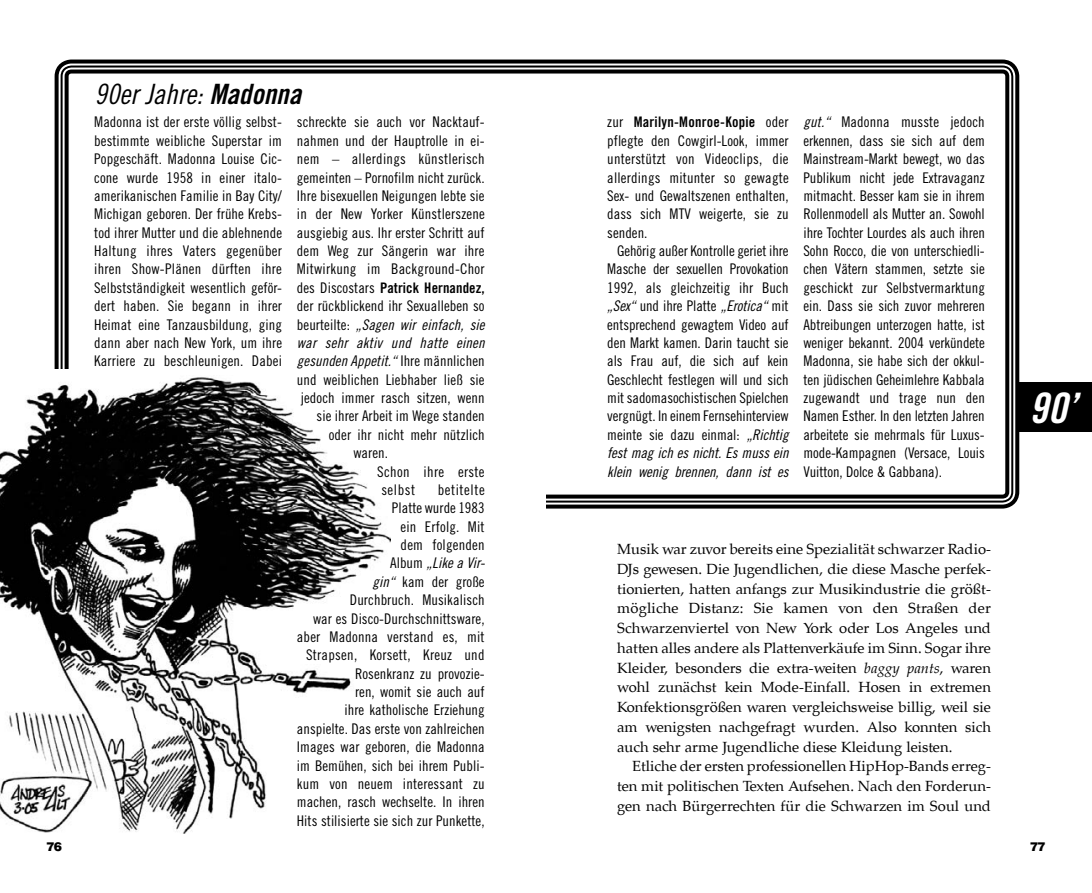
<style>
.page{position:relative;width:1092px;height:893px;background:#fff}
.page>*{position:absolute;margin:0;border:0;box-sizing:border-box;transform-origin:0 0}
.t1{font:42px "Trade Gothic Bold Cond Twenty Obl";color:#fff}
.t2{font:28px "Trade Gothic Cond Eighteen Obl";color:#000}
.t3{font:14.7px/18.4px "Trade Gothic Cond Eighteen";letter-spacing:.005em;color:#000;text-align:justify}
.t4{font:14.7px/19.8px "Palatino S";color:#000;text-align:justify}
.t5{font:14.7px/18.4px "Trade Gothic Cond Eighteen Obl";letter-spacing:.005em;color:#000}
.t6{font:14.53px "Trade Gothic Bold Cond Twenty";letter-spacing:.015em;color:#000}
.t7{font:900 12.6px "Helvetica BQ";color:#000}
.s1{font-family:"Trade Gothic Bold Cond Twenty Obl"}
.s2{font-family:"Trade Gothic Cond Eighteen";font-size:14.7px}
.s3{font-family:"Trade Gothic Cond Eighteen"}
.s4{font-family:"Trade Gothic Cond Eighteen Obl"}
.s5{font-style:italic}
</style>
<div class="page">
<div style="left:55px;top:60px;width:964px;height:449px;border:4px solid #000;border-radius:15px"></div>
<div style="left:65px;top:70px;width:944px;height:429px;border:4px solid #000;border-radius:5px"></div>
<div style="left:50px;top:370px;width:496px;height:177px;background:#fff"></div>
<div style="left:1017px;top:382px;width:74px;height:50px;background:#000"></div>
<img style="left:0;top:377px;width:390px;height:457px">
<p class="t7" style="left:46px;top:839px;width:17px">76</p>
<h2 class="t2" style="left:95px;top:78px;width:208px">90er Jahre: <span class="s1">Madonna</span></h2>
<p class="t3" style="left:94px;top:113px;width:189px">Madonna ist der erste völlig selbst&shy;bestimmte weibliche Superstar im Popgeschäft. Madonna Louise Cic&shy;cone wurde 1958 in einer italo&shy;amerikanischen Familie in Bay City/ Michigan geboren. Der frühe Krebs&shy;tod ihrer Mutter und die ablehnende Haltung ihres Vaters gegenüber ihren Show-Plänen dürften ihre Selbstständigkeit wesentlich geför&shy;dert haben. Sie begann in ihrer Heimat eine Tanzausbildung, ging dann aber nach New York, um ihre Karriere zu beschleunigen. Dabei</p>
<p class="t3" style="left:297px;top:113px;width:189px">schreckte sie auch vor Nacktauf&shy;nahmen und der Hauptrolle in ei&shy;nem – allerdings künstlerisch gemeinten – Pornofilm nicht zurück.<br>Ihre bisexuellen Neigungen lebte sie in der New Yorker Künstlerszene ausgiebig aus. Ihr erster Schritt auf dem Weg zur Sängerin war ihre Mitwirkung im Background-Chor</p>
<p class="t6" style="left:297px;top:279px;width:189px"><span class="s2">des Discostars</span> Patrick Hernandez,</p>
<p class="t3" style="left:297px;top:297px;width:189px">der rückblickend ihr Sexualleben so</p>
<p class="t5" style="left:297px;top:315px;width:189px;text-align:justify"><span class="s3">beurteilte:</span> „Sagen wir einfach, sie war sehr aktiv und hatte einen gesunden Appetit.“ <span class="s3">Ihre männlichen</span></p>
<p class="t3" style="left:297px;top:370px;width:189px">und weiblichen Liebhaber ließ sie</p>
<p class="t3" style="left:301px;top:388px;width:185px">jedoch immer rasch sitzen, wenn</p>
<p class="t3" style="left:316px;top:407px;width:169px">sie ihrer Arbeit im Wege standen</p>
<p class="t3" style="left:329px;top:425px;width:157px">oder ihr nicht mehr nützlich</p>
<p class="t3" style="left:353px;top:444px;width:36px">waren.</p>
<p class="t3" style="left:377px;top:462px;width:109px">Schon ihre erste</p>
<p class="t3" style="left:381px;top:480px;width:35px">selbst</p>
<p class="t3" style="left:392px;top:480px;width:94px;text-align:right">betitelte<br>Platte wurde 1983 ein Erfolg. Mit dem folgenden</p>
<p class="t5" style="left:390px;top:554px;width:96px"><span class="s3">Album</span> „Like a Vir-</p>
<p class="t3" style="left:297px;top:572px;width:189px;text-align:right"><span class="s4">gin“</span> kam der große<br>Durchbruch. Musikalisch<br>war es Disco-Durchschnittsware, aber Madonna verstand es, mit<br>Strapsen, Korsett, Kreuz und<br>Rosenkranz zu provozie-<br>ren, womit sie auch auf<br>ihre katholische Erziehung anspielte. Das erste von zahlreichen<br>Images war geboren, die Madonna im Bemühen, sich bei ihrem Publi&shy;kum von neuem interessant zu machen, rasch wechselte. In ihren<br>Hits stilisierte sie sich zur Punkette,</p>
<p class="t6" style="left:607px;top:113px;width:183px"><span class="s2">zur</span> Marilyn-Monroe-Kopie <span class="s2">oder</span></p>
<p class="t3" style="left:607px;top:131px;width:183px">pflegte den Cowgirl-Look, immer unterstützt von Videoclips, die allerdings mitunter so gewagte Sex- und Gewaltszenen enthalten, dass sich MTV weigerte, sie zu senden.</p>
<p class="t3" style="left:607px;top:241px;width:183px;text-indent:10px">Gehörig außer Kontrolle geriet ihre Masche der sexuellen Provokation 1992, als gleichzeitig ihr Buch <span class="s4">„Sex“</span> und ihre Platte <span class="s4">„Erotica“</span> mit entsprechend gewagtem Video auf den Markt kamen. Darin taucht sie als Frau auf, die sich auf kein Geschlecht festlegen will und sich mit sadomasochistischen Spielchen vergnügt. In einem Fernsehinterview meinte sie dazu einmal: <span class="s4">„Richtig</span></p>
<p class="t5" style="left:607px;top:444px;width:183px">fest mag ich es nicht. Es muss ein klein wenig brennen, dann ist es</p>
<p class="t3" style="left:803px;top:113px;width:183px"><span class="s4">gut.“</span> Madonna musste jedoch erkennen, dass sie sich auf dem Mainstream-Markt bewegt, wo das Publikum nicht jede Extravaganz mitmacht. Besser kam sie in ihrem Rollenmodell als Mutter an. Sowohl ihre Tochter Lourdes als auch ihren Sohn Rocco, die von unterschiedli&shy;chen Vätern stammen, setzte sie geschickt zur Selbstvermarktung ein. Dass sie sich zuvor mehreren Abtreibungen unterzogen hatte, ist weniger bekannt. 2004 verkündete Madonna, sie habe sich der okkul&shy;ten jüdischen Geheimlehre Kabbala zugewandt und trage nun den Namen Esther. In den letzten Jahren arbeitete sie mehrmals für Luxus&shy;mode-Kampagnen (Versace, Louis Vuitton, Dolce &amp; Gabbana).</p>
<p class="t4" style="left:617px;top:539px;width:375px">Musik war zuvor bereits eine Spezialität schwarzer Radio-DJs gewesen. Die Jugendlichen, die diese Masche perfek&shy;tionierten, hatten anfangs zur Musikindustrie die größt&shy;mögliche Distanz: Sie kamen von den Straßen der Schwarzenviertel von New York oder Los Angeles und hatten alles andere als Plattenverkäufe im Sinn. Sogar ihre Kleider, besonders die extra-weiten <span class="s5">baggy pants</span>, waren wohl zunächst kein Mode-Einfall. Hosen in extremen Konfektionsgrößen waren vergleichsweise billig, weil sie am wenigsten nachgefragt wurden. Also konnten sich auch sehr arme Jugendliche diese Kleidung leisten.</p>
<p class="t4" style="left:617px;top:757px;width:375px;text-indent:15px">Etliche der ersten professionellen HipHop-Bands erreg&shy;ten mit politischen Texten Aufsehen. Nach den Forderun&shy;gen nach Bürgerrechten für die Schwarzen im Soul und</p>
<h1 class="t1" style="left:1028px;top:382px;width:49px">90’</h1>
<p class="t7" style="left:1030px;top:839px;width:17px">77</p>
</div>
